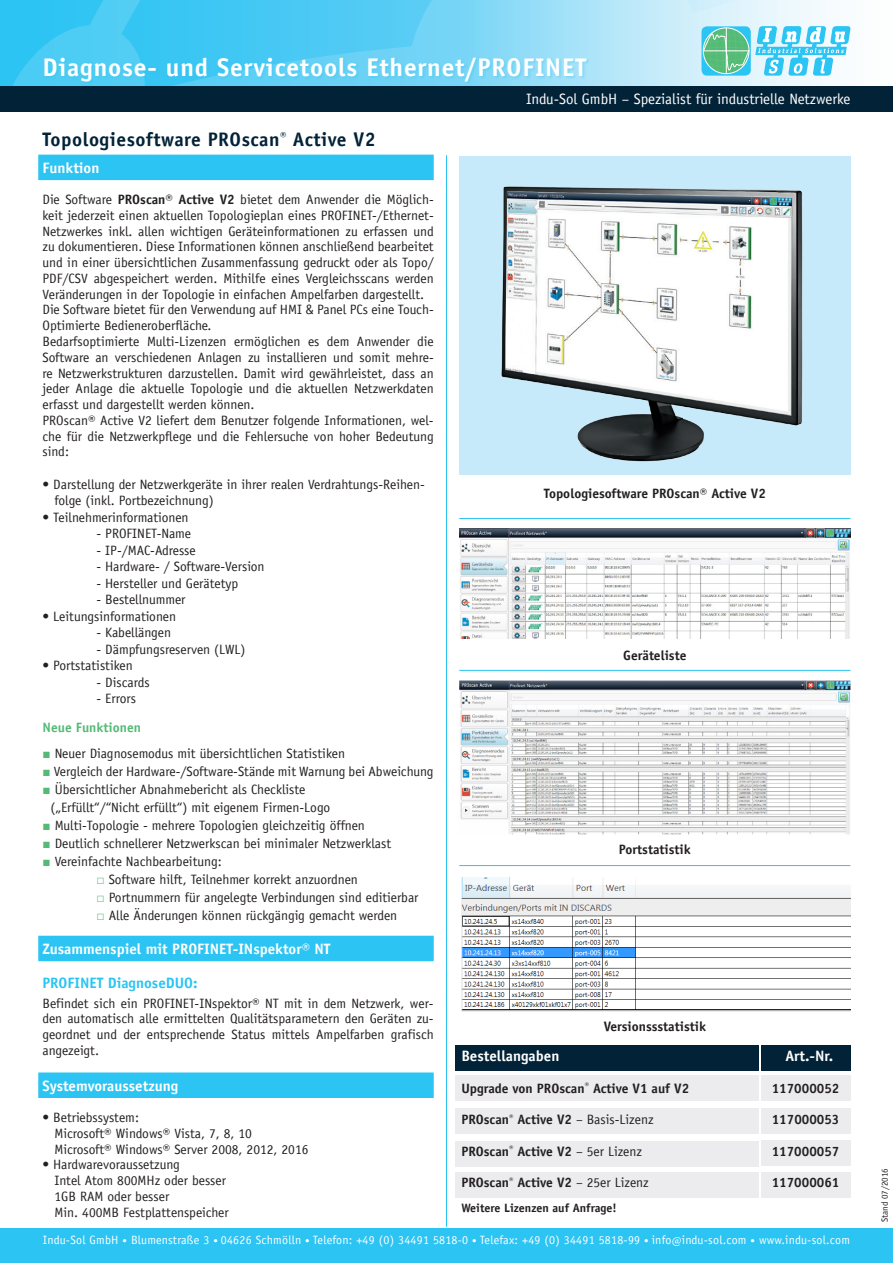
<style>
.page{position:relative;width:893px;height:1263px;background:#fff}
.page>*{position:absolute;margin:0;border:0;box-sizing:border-box;transform-origin:0 0}
.t1{font:700 25.5px "Officina Sans";letter-spacing:.03em;color:#fff}
.t2{font:700 19.5px "Officina Sans";letter-spacing:.025em;color:#022337}
.t3{font:700 15px "Officina Sans";color:#fff}
.t4{font:15px "Officina Sans";color:#fff}
.t5{font:700 15px "Officina Sans";color:#2bc4f3}
.t6{font:13.5px/15.8px "Officina Sans";color:#231f20}
.t7{font:700 13.5px "Officina Sans";color:#231f20}
.t8{font:700 13.5px "Officina Sans";color:#53bb75}
.t9{font:12px "Officina Sans";letter-spacing:.02em;color:#fff}
.t10{font:700 12px "Officina Sans";color:#231f20}
.t11{font:9px "Officina Sans";color:#231f20}
.s1{font-weight:700}
.s2{font-family:"Arial";font-weight:700;color:#53bb75}
.s3{font-weight:400}
.s4{font-size:9px}
.s5{font-size:10.5px}
</style>
<div class="page">
<hr style="left:446px;top:155px;width:1px;height:1072px;background:#2bc4f3">
<svg style="left:0;top:0;width:830px;height:86px"></svg>
<div style="left:0;top:86px;width:893px;height:26px;background:#022337"></div>
<svg style="left:701px;top:26px;width:50px;height:50px"></svg>
<svg style="left:755px;top:26px;width:96px;height:50px"></svg>
<svg style="left:703px;top:28px;width:46px;height:46px"></svg>
<div style="left:0;top:1228px;width:893px;height:35px;background:#2bc4f3"></div>
<div style="left:455px;top:1172px;width:303px;height:26px;background:#ececee"></div>
<div style="left:761px;top:1172px;width:89px;height:26px;background:#ececee"></div>
<div style="left:455px;top:1045px;width:303px;height:25px;background:#022337"></div>
<div style="left:761px;top:1045px;width:89px;height:25px;background:#022337"></div>
<div style="left:455px;top:1108px;width:303px;height:25px;background:#ececee"></div>
<div style="left:761px;top:1108px;width:89px;height:25px;background:#ececee"></div>
<div style="left:455px;top:1075px;width:303px;height:25px;background:#ececee"></div>
<div style="left:455px;top:1141px;width:303px;height:26px;background:#ececee"></div>
<div style="left:761px;top:1075px;width:89px;height:25px;background:#ececee"></div>
<div style="left:761px;top:1141px;width:89px;height:25px;background:#ececee"></div>
<hr style="left:459px;top:518px;width:391px;height:1px;background:#2bc4f3">
<hr style="left:459px;top:670px;width:391px;height:1px;background:#2bc4f3">
<hr style="left:459px;top:865px;width:391px;height:1px;background:#2bc4f3">
<div style="left:459px;top:156px;width:391px;height:319px;background:#c7eafa"></div>
<div style="left:38px;top:155px;width:396px;height:25px;background:#2bc4f3"></div>
<div style="left:38px;top:936px;width:396px;height:25px;background:#2bc4f3"></div>
<div style="left:38px;top:1072px;width:396px;height:26px;background:#2bc4f3"></div>
<img style="left:501px;top:186px;width:302px;height:276px">
<img style="left:461px;top:877px;width:389px;height:134px">
<img style="left:459px;top:528px;width:391px;height:111px">
<img style="left:459px;top:680px;width:391px;height:154px">
<div style="left:44px;top:57px;width:546px;height:28px;background:#2bc4f3;opacity:.35"></div>
<h1 class="t1" style="left:43px;top:52px;width:545px">Diagnose- und Servicetools Ethernet/PROFINET</h1>
<h2 class="t2" style="left:43px;top:127px;width:335px">Topologiesoftware PROscan<sup>®</sup> Active V2</h2>
<p class="t3" style="left:43px;top:158px;width:58px">Funktion</p>
<p class="t6" style="left:43px;top:192px;width:393px">Die Software <span class="s1">PROscan® Active V2</span> bietet dem Anwender die Möglich&shy;keit jederzeit einen aktuellen Topologieplan eines PROFINET-/Ethernet-Netzwerkes inkl. allen wichtigen Geräteinformationen zu erfassen und zu dokumentieren. Diese Informationen können anschließend bearbeitet und in einer übersichtlichen Zusammenfassung gedruckt oder als Topo/ PDF/CSV abgespeichert werden. Mithilfe eines Vergleichsscans werden Veränderungen in der Topologie in einfachen Ampelfarben dargestellt.<br>Die Software bietet für den Verwendung auf HMI &amp; Panel PCs eine Touch-Optimierte Bedieneroberfläche.<br>Bedarfsoptimierte Multi-Lizenzen ermöglichen es dem Anwender die Software an verschiedenen Anlagen zu installieren und somit mehre&shy;re Netzwerkstrukturen darzustellen. Damit wird gewährleistet, dass an jeder Anlage die aktuelle Topologie und die aktuellen Netzwerkdaten erfasst und dargestellt werden können.<br>PROscan® Active V2 liefert dem Benutzer folgende Informationen, wel&shy;che für die Netzwerkpflege und die Fehlersuche von hoher Bedeutung sind:</p>
<p class="t6" style="left:55px;top:476px;width:372px;line-height:16.5px;text-indent:-12px">• Darstellung der Netzwerkgeräte in ihrer realen Verdrahtungs-Reihen&shy;folge (inkl. Portbezeichnung)</p>
<p class="t6" style="left:43px;top:509px;width:148px">• Teilnehmerinformationen</p>
<p class="t6" style="left:97px;top:526px;width:96px">- PROFINET-Name</p>
<p class="t6" style="left:97px;top:542px;width:101px">- IP-/MAC-Adresse</p>
<p class="t6" style="left:97px;top:559px;width:170px">- Hardware- / Software-Version</p>
<p class="t6" style="left:97px;top:575px;width:143px">- Hersteller und Gerätetyp</p>
<p class="t6" style="left:97px;top:592px;width:91px">- Bestellnummer</p>
<p class="t6" style="left:43px;top:608px;width:135px">• Leitungsinformationen</p>
<p class="t6" style="left:97px;top:625px;width:76px">- Kabellängen</p>
<p class="t6" style="left:97px;top:641px;width:151px">- Dämpfungsreserven (LWL)</p>
<p class="t6" style="left:43px;top:658px;width:92px">• Portstatistiken</p>
<p class="t6" style="left:97px;top:674px;width:55px">- Discards</p>
<p class="t6" style="left:97px;top:691px;width:41px">- Errors</p>
<p class="t8" style="left:43px;top:718px;width:100px">Neue Funktionen</p>
<p class="t6" style="left:43px;top:746px;width:304px"><span class="s2">■</span> Neuer Diagnosemodus mit übersichtlichen Statistiken</p>
<p class="t6" style="left:43px;top:764px;width:393px"><span class="s2">■</span> Vergleich der Hardware-/Software-Stände mit Warnung bei Abweichung</p>
<p class="t6" style="left:51px;top:780px;width:281px;line-height:18px;text-indent:-8px"><span class="s2">■</span> Übersichtlicher Abnahmebericht als Checkliste („Erfüllt“/“Nicht erfüllt“) mit eigenem Firmen-Logo</p>
<p class="t6" style="left:43px;top:818px;width:324px"><span class="s2">■</span> Multi-Topologie - mehrere Topologien gleichzeitig öffnen</p>
<p class="t6" style="left:43px;top:836px;width:350px"><span class="s2">■</span> Deutlich schnellerer Netzwerkscan bei minimaler Netzwerklast</p>
<p class="t6" style="left:43px;top:854px;width:181px"><span class="s2">■</span> Vereinfachte Nachbearbeitung:</p>
<p class="t6" style="left:97px;top:872px;width:263px"><span class="s2">□</span> Software hilft, Teilnehmer korrekt anzuordnen</p>
<p class="t6" style="left:97px;top:890px;width:324px"><span class="s2">□</span> Portnummern für angelegte Verbindungen sind editierbar</p>
<p class="t6" style="left:97px;top:907px;width:302px"><span class="s2">□</span> Alle Änderungen können rückgängig gemacht werden</p>
<p class="t3" style="left:43px;top:939px;width:290px">Zusammenspiel mit PROFINET-INspektor® NT</p>
<p class="t5" style="left:43px;top:973px;width:157px">PROFINET DiagnoseDUO:</p>
<p class="t6" style="left:43px;top:995px;width:393px;text-align:justify">Befindet sich ein PROFINET-INspektor® NT mit in dem Netzwerk, wer&shy;den automatisch alle ermittelten Qualitätsparametern den Geräten zu&shy;geordnet und der entsprechende Status mittels Ampelfarben grafisch angezeigt.</p>
<p class="t3" style="left:43px;top:1076px;width:137px">Systemvoraussetzung</p>
<p class="t6" style="left:55px;top:1110px;width:256px;text-indent:-12px">• Betriebssystem:<br>Microsoft® Windows® Vista, 7, 8, 10<br>Microsoft® Windows® Server 2008, 2012, 2016</p>
<p class="t6" style="left:55px;top:1157px;width:176px;text-indent:-12px">• Hardwarevoraussetzung<br>Intel Atom 800MHz oder besser<br>1GB RAM oder besser<br>Min. 400MB Festplattenspeicher</p>
<p class="t4" style="left:526px;top:90px;width:326px">Indu-Sol GmbH – Spezialist für industrielle Netzwerke</p>
<p class="t7" style="left:544px;top:485px;width:224px">Topologiesoftware PROscan® Active V2</p>
<p class="t7" style="left:623px;top:647px;width:65px">Geräteliste</p>
<p class="t7" style="left:619px;top:841px;width:73px">Portstatistik</p>
<p class="t7" style="left:604px;top:1018px;width:104px">Versionssstatistik</p>
<p class="t3" style="left:461px;top:1047px;width:100px">Bestellangaben</p>
<p class="t3" style="left:785px;top:1047px;width:49px">Art.-Nr.</p>
<p class="t7" style="left:461px;top:1080px;width:229px">Upgrade von PROscan<sup>®</sup> Active V1 auf V2</p>
<p class="t7" style="left:772px;top:1080px;width:69px">117000052</p>
<p class="t7" style="left:461px;top:1111px;width:194px">PROscan<sup>®</sup> Active V2 <span class="s3">– Basis-Lizenz</span></p>
<p class="t7" style="left:772px;top:1111px;width:69px">117000053</p>
<p class="t7" style="left:461px;top:1143px;width:182px">PROscan<sup>®</sup> Active V2 <span class="s3">– 5er Lizenz</span></p>
<p class="t7" style="left:772px;top:1143px;width:69px">117000057</p>
<p class="t7" style="left:461px;top:1174px;width:189px">PROscan<sup>®</sup> Active V2 <span class="s3">– 25er Lizenz</span></p>
<p class="t7" style="left:772px;top:1174px;width:69px">117000061</p>
<p class="t10" style="left:461px;top:1200px;width:157px">Weitere Lizenzen auf Anfrage!</p>
<p class="t9" style="left:43px;top:1233px;width:809px">Indu-Sol GmbH <span class="s4">•</span> Blumenstraße 3 <span class="s4">•</span> 04626 Schmölln <span class="s4">•</span> Telefon: +49 (0) 34491 5818-0 <span class="s4">•</span> Telefax: +49 (0) 34491 5818-99 <span class="s4">•</span> info<span class="s5">@</span>indu-sol.com <span class="s4">•</span> www.indu-sol.com</p>
<p class="t11" style="left:879px;top:1222px;width:56px;rotate:-90deg">Stand 07/2016</p>
</div>
